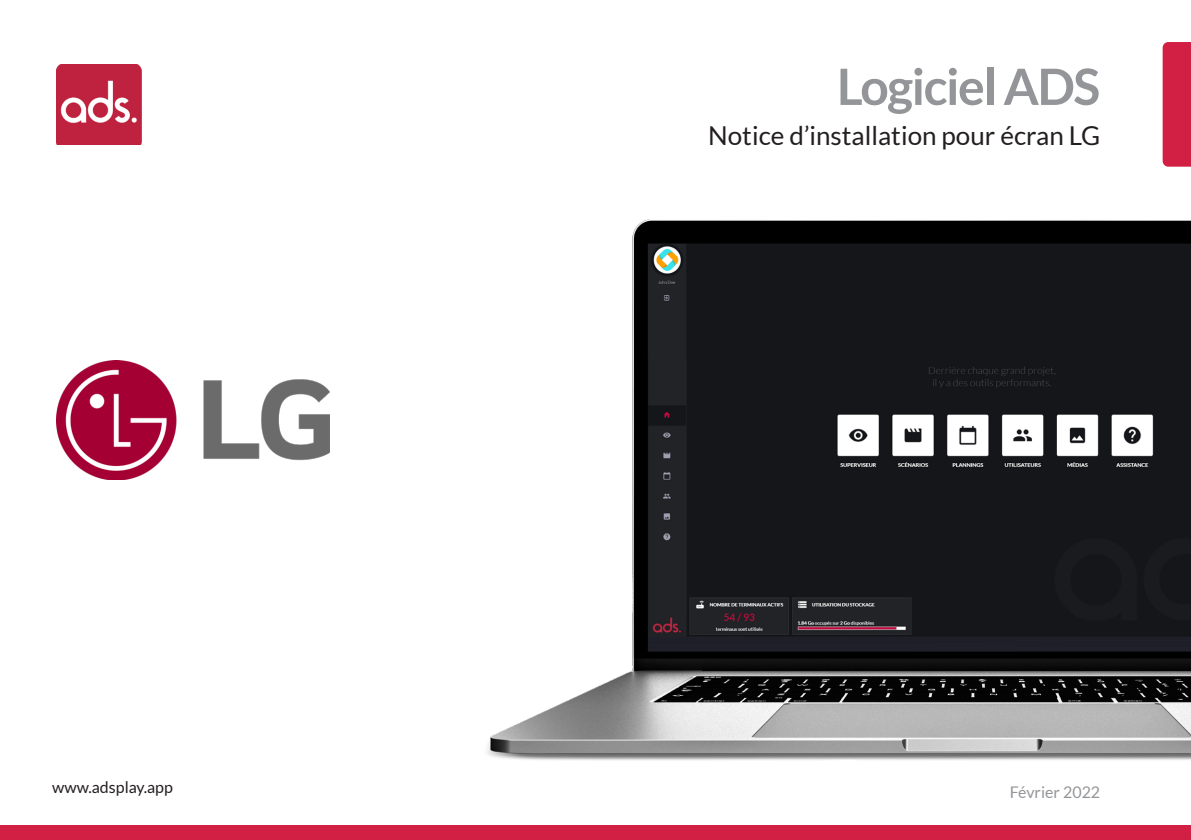
<style>
.page{position:relative;width:1191px;height:840px;background:#fff}
.page>*{position:absolute;margin:0;border:0;box-sizing:border-box;transform-origin:0 0}
.t1{font:700 50px "Lato";letter-spacing:-.03em;color:#939598}
.t2{font:26px "Lato";color:#231f20}
.t3{font:16px "Lato";color:#231f20}
.t4{font:16px "Lato";color:#939598}
</style>
<div class="page">
<div style="left:0;top:824px;width:1191px;height:15px;background:#d12043"></div>
<div style="left:1162px;top:42px;width:29px;height:124px;background:#d12043"></div>
<img style="left:57px;top:65px;width:85px;height:79px">
<img style="left:487px;top:220px;width:704px;height:540px">
<img style="left:57px;top:360px;width:273px;height:119px">
<p class="t1" style="left:837px;top:58px;width:265px">Logiciel ADS</p>
<p class="t2" style="left:708px;top:121px;width:393px">Notice d’installation pour écran LG</p>
<p class="t3" style="left:52px;top:778px;width:122px">www.adsplay.app</p>
<p class="t4" style="left:1009px;top:782px;width:92px">Février 2022</p>
</div>
